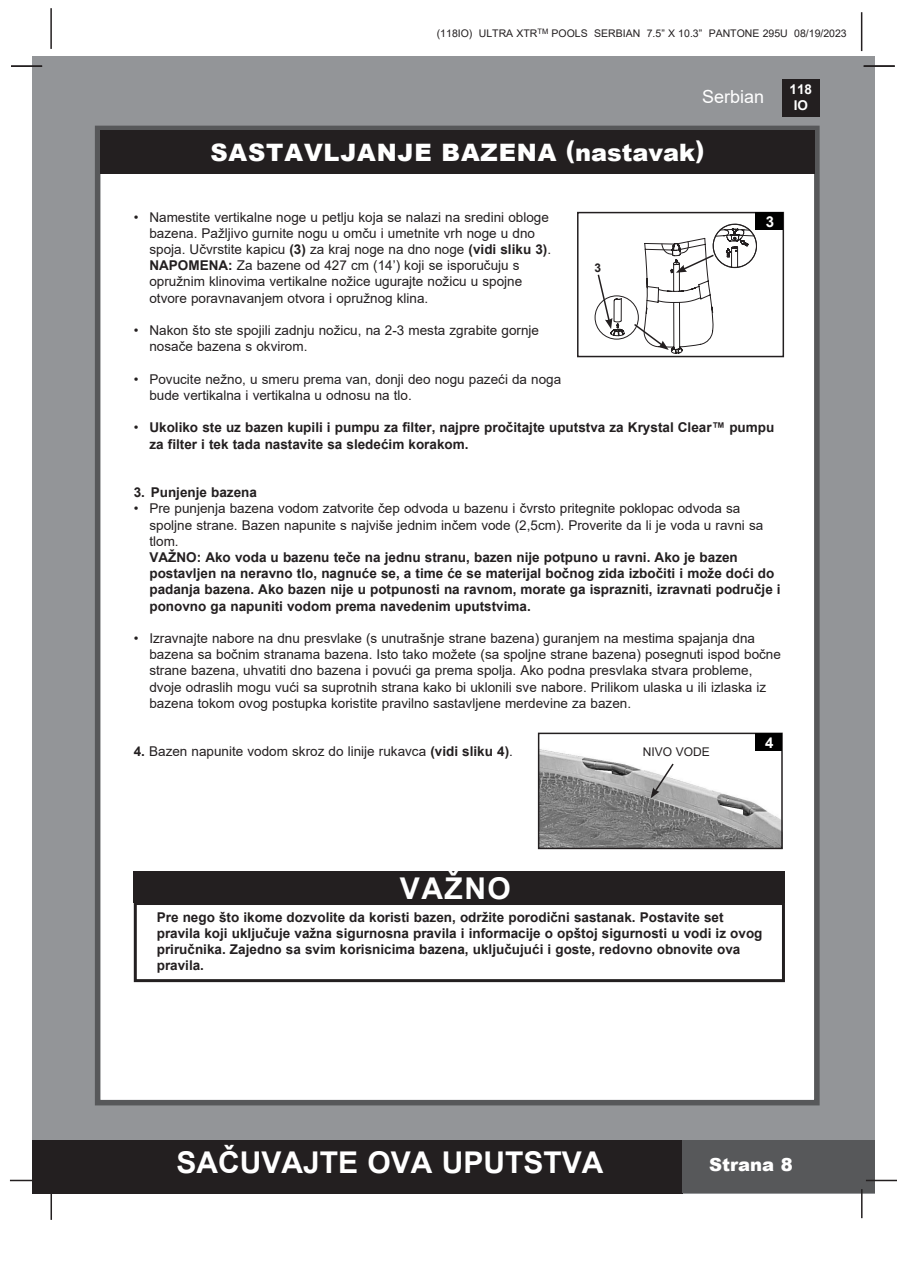
<style>
.page{position:relative;width:897px;height:1264px;background:#fff}
.page>*{position:absolute;margin:0;border:0;box-sizing:border-box;transform-origin:0 0}
.t1{font:700 30px "Arial";color:#fff}
.t2{font:900 24px "Arial";letter-spacing:.035em;color:#fff}
.t3{font:18px "Arial";color:#fff}
.t4{font:900 18px "Arial";color:#fff}
.t5{font:700 15px "Arial";color:#fff}
.t6{font:13.5px/16.2px "Arial";color:#231f20}
.t7{font:700 13.5px/16.2px "Arial";color:#231f20}
.t8{font:700 13.5px/16.2px "Arial";color:#fff;text-align:center}
.t9{font:12px "Arial";color:#231f20}
.t10{font:700 12px "Arial";color:#231f20}
.t11{font:10.5px "Arial";color:#231f20}
.s1{font-weight:700}
.s2{font-weight:400}
</style>
<div class="page">
<div style="left:33px;top:56px;width:842px;height:1137px;background:#939598"></div>
<div style="left:782px;top:79px;width:37px;height:38px;background:#231f20"></div>
<hr style="left:50px;top:8px;width:2px;height:41px;background:#231f20">
<hr style="left:860px;top:12px;width:2px;height:39px;background:#231f20">
<div style="left:33px;top:1140px;width:650px;height:53px;background:#231f20"></div>
<div style="left:682px;top:1140px;width:193px;height:53px;background:#57585a"></div>
<hr style="left:865px;top:1179px;width:31px;height:2px;background:#231f20">
<hr style="left:860px;top:1189px;width:2px;height:29px;background:#231f20">
<hr style="left:50px;top:1189px;width:2px;height:31px;background:#231f20">
<hr style="left:10px;top:1179px;width:31px;height:2px;background:#231f20">
<div style="left:95px;top:126px;width:724px;height:979px;background:#fff;border:6px solid #57585a"></div>
<div style="left:100px;top:130px;width:714px;height:44px;background:#231f20"></div>
<hr style="left:863px;top:65px;width:31px;height:2px;background:#231f20">
<hr style="left:11px;top:65px;width:31px;height:2px;background:#231f20">
<div style="left:134px;top:871px;width:650px;height:32px;background:#231f20"></div>
<div style="left:134px;top:902px;width:650px;height:80px;border:3px solid #231f20"></div>
<img style="left:541px;top:749px;width:238px;height:97px">
<div style="left:538px;top:732px;width:244px;height:117px;border:2px solid #231f20"></div>
<div style="left:754px;top:734px;width:27px;height:17px;background:#000"></div>
<svg style="left:650px;top:762px;width:25px;height:36px"></svg>
<div style="left:641px;top:745px;width:106px;height:17px;background:#fff"></div>
<div style="left:577px;top:212px;width:207px;height:145px;border:2px solid #231f20"></div>
<div style="left:754px;top:212px;width:28px;height:18px;background:#000"></div>
<svg style="left:594px;top:222px;width:162px;height:132px"></svg>
<p class="t11" style="left:437px;top:26px;width:411px">(118IO) ULTRA XTR<sup>TM</sup> POOLS SERBIAN 7.5” X 10.3” PANTONE 295U 08/19/2023</p>
<h3 class="t3" style="left:702px;top:84px;width:64px">Serbian</h3>
<p class="t2" style="left:210px;top:135px;width:495px">SASTAVLJANJE BAZENA (nastavak)</p>
<p class="t8" style="left:789px;top:81px;width:24px">118<br>IO</p>
<p class="t6" style="left:134px;top:209px;width:416px;text-align:center">• Namestite vertikalne noge u petlju koja se nalazi na sredini obloge bazena. Pažljivo gurnite nogu u omču i umetnite vrh noge u dno</p>
<p class="t6" style="left:149px;top:241px;width:403px">spoja. Učvrstite kapicu <span class="s1">(3)</span> za kraj noge na dno noge <span class="s1">(vidi sliku 3)</span>.</p>
<p class="t6" style="left:149px;top:257px;width:374px"><span class="s1">NAPOMENA:</span> Za bazene od 427 cm (14’) koji se isporučuju s opružnim klinovima vertikalne nožice ugurajte nožicu u spojne</p>
<p class="t6" style="left:149px;top:290px;width:280px">otvore poravnavanjem otvora i opružnog klina.</p>
<p class="t6" style="left:134px;top:322px;width:407px">• Nakon što ste spojili zadnju nožicu, na 2-3 mesta zgrabite gornje</p>
<p class="t6" style="left:149px;top:338px;width:159px">nosače bazena s okvirom.</p>
<p class="t6" style="left:134px;top:371px;width:429px">• Povucite nežno, u smeru prema van, donji deo nogu pazeći da noga</p>
<p class="t6" style="left:149px;top:387px;width:264px">bude vertikalna i vertikalna u odnosu na tlo.</p>
<p class="t7" style="left:149px;top:420px;width:626px;text-indent:-16px"><span class="s2">•</span> Ukoliko ste uz bazen kupili i pumpu za filter, najpre pročitajte uputstva za Krystal Clear™ pumpu za filter i tek tada nastavite sa sledećim korakom.</p>
<p class="t7" style="left:134px;top:484px;width:125px">3. Punjenje bazena</p>
<p class="t6" style="left:149px;top:500px;width:615px;text-indent:-16px">• Pre punjenja bazena vodom zatvorite čep odvoda u bazenu i čvrsto pritegnite poklopac odvoda sa spoljne strane. Bazen napunite s najviše jednim inčem vode (2,5cm). Proverite da li je voda u ravni sa</p>
<p class="t6" style="left:149px;top:533px;width:31px">tlom.</p>
<p class="t7" style="left:149px;top:549px;width:590px">VAŽNO: Ako voda u bazenu teče na jednu stranu, bazen nije potpuno u ravni. Ako je bazen</p>
<p class="t7" style="left:149px;top:565px;width:626px">postavljen na neravno tlo, nagnuće se, a time će se materijal bočnog zida izbočiti i može doći do</p>
<p class="t7" style="left:149px;top:582px;width:632px">padanja bazena. Ako bazen nije u potpunosti na ravnom, morate ga isprazniti, izravnati područje i</p>
<p class="t7" style="left:149px;top:598px;width:383px">ponovno ga napuniti vodom prema navedenim uputstvima.</p>
<p class="t6" style="left:134px;top:630px;width:622px">• Izravnajte nabore na dnu presvlake (s unutrašnje strane bazena) guranjem na mestima spajanja dna</p>
<p class="t6" style="left:149px;top:646px;width:633px">bazena sa bočnim stranama bazena. Isto tako možete (sa spoljne strane bazena) posegnuti ispod bočne</p>
<p class="t6" style="left:149px;top:662px;width:604px">strane bazena, uhvatiti dno bazena i povući ga prema spolja. Ako podna presvlaka stvara probleme,</p>
<p class="t6" style="left:149px;top:678px;width:618px">dvoje odraslih mogu vući sa suprotnih strana kako bi uklonili sve nabore. Prilikom ulaska u ili izlaska iz</p>
<p class="t6" style="left:149px;top:695px;width:483px">bazena tokom ovog postupka koristite pravilno sastavljene merdevine za bazen.</p>
<p class="t6" style="left:134px;top:743px;width:380px"><span class="s1">4.</span> Bazen napunite vodom skroz do linije rukavca <span class="s1">(vidi sliku 4)</span>.</p>
<p class="t5" style="left:765px;top:211px;width:10px">3</p>
<p class="t10" style="left:594px;top:259px;width:8px">3</p>
<p class="t5" style="left:765px;top:732px;width:10px">4</p>
<p class="t9" style="left:642px;top:743px;width:69px">NIVO VODE</p>
<p class="t1" style="left:400px;top:867px;width:112px">VAŽNO</p>
<p class="t7" style="left:157px;top:909px;width:568px">Pre nego što ikome dozvolite da koristi bazen, održite porodični sastanak. Postavite set</p>
<p class="t7" style="left:157px;top:925px;width:607px">pravila koji uključuje važna sigurnosna pravila i informacije o opštoj sigurnosti u vodi iz ovog</p>
<p class="t7" style="left:157px;top:941px;width:585px">priručnika. Zajedno sa svim korisnicima bazena, uključujući i goste, redovno obnovite ova</p>
<p class="t7" style="left:157px;top:957px;width:49px">pravila.</p>
<h1 class="t1" style="left:176px;top:1141px;width:428px">SAČUVAJTE OVA UPUTSTVA</h1>
<h3 class="t4" style="left:709px;top:1151px;width:85px">Strana 8</h3>
</div>
